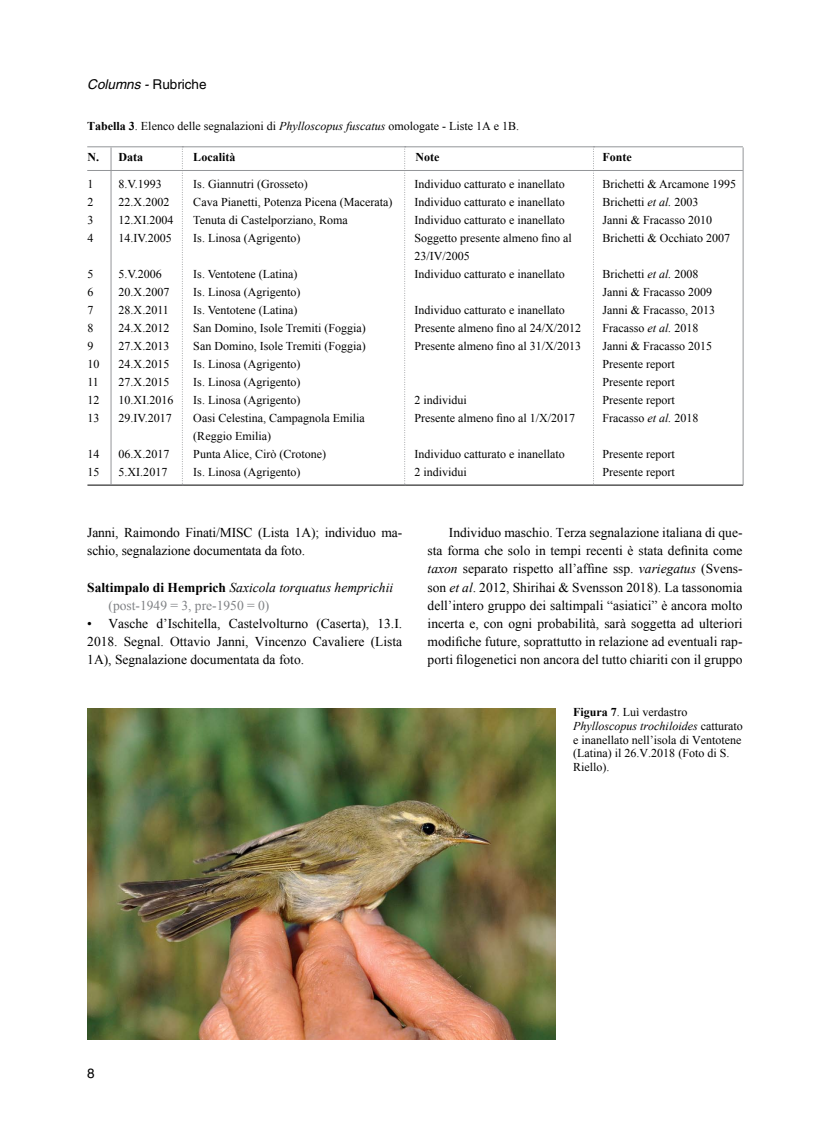
<style>
.page{position:relative;width:830px;height:1127px;background:#fff}
.page>*{position:absolute;margin:0;border:0;box-sizing:border-box;transform-origin:0 0}
.t1{font:13.5px/18.1px "Times New Roman";color:#000;text-align:justify}
.t2{font:italic 13.5px/18.1px "Times New Roman";color:#000}
.t3{font:italic 13.5px "Helvetica";color:#000}
.t4{font:13.5px "Helvetica";color:#000}
.t5{font:12px/18px "Times New Roman";color:#000}
.t6{font:700 12px "Times New Roman";color:#000}
.s1{font-style:normal}
.s2{font-weight:700}
.s3{font-style:italic}
.s4{font-weight:700;font-style:normal}
.s5{font-style:normal;color:#808285}
</style>
<div class="page">
<hr style="left:87px;top:146px;width:655px;height:1px;background:#939598">
<hr style="left:87px;top:170px;width:655px;height:1px;background:#939598">
<hr style="left:87px;top:485px;width:655px;height:1px;background:#000">
<hr style="left:742px;top:147px;width:1px;height:338px;background:#939598">
<hr style="left:111px;top:147px;width:1px;height:338px;background:#939598">
<svg style="left:182px;top:146px;width:1px;height:339px"></svg>
<svg style="left:404px;top:146px;width:1px;height:339px"></svg>
<svg style="left:593px;top:146px;width:1px;height:339px"></svg>
<img style="left:87px;top:708px;width:468px;height:332px">
<p class="t3" style="left:87px;top:77px;width:121px">Columns - <span class="s1">Rubriche</span></p>
<p class="t5" style="left:87px;top:116px;width:433px"><span class="s2">Tabella 3</span>. Elenco delle segnalazioni di <span class="s3">Phylloscopus fuscatus</span> omologate - Liste 1A e 1B.</p>
<p class="t6" style="left:87px;top:148px;width:57px">N. Data</p>
<p class="t6" style="left:193px;top:148px;width:43px">Località</p>
<p class="t6" style="left:415px;top:148px;width:25px">Note</p>
<p class="t6" style="left:602px;top:148px;width:31px">Fonte</p>
<p class="t5" style="left:87px;top:175px;width:7px;text-align:justify">1<br>2<br>3<br>4</p>
<p class="t5" style="left:87px;top:265px;width:13px">5<br>6<br>7<br>8<br>9<br>10<br>11<br>12<br>13</p>
<p class="t5" style="left:87px;top:445px;width:13px">14<br>15</p>
<p class="t5" style="left:602px;top:175px;width:135px">Brichetti &amp; Arcamone 1995<br>Brichetti <span class="s3">et al.</span> 2003<br>Janni &amp; Fracasso 2010<br>Brichetti &amp; Occhiato 2007</p>
<p class="t5" style="left:602px;top:265px;width:114px">Brichetti <span class="s3">et al.</span> 2008<br>Janni &amp; Fracasso 2009<br>Janni &amp; Fracasso, 2013<br>Fracasso <span class="s3">et al.</span> 2018<br>Janni &amp; Fracasso 2015<br>Presente report<br>Presente report<br>Presente report<br>Fracasso <span class="s3">et al.</span> 2018</p>
<p class="t5" style="left:602px;top:445px;width:74px">Presente report<br>Presente report</p>
<p class="t5" style="left:193px;top:175px;width:200px">Is. Giannutri (Grosseto)<br>Cava Pianetti, Potenza Picena (Macerata)<br>Tenuta di Castelporziano, Roma<br>Is. Linosa (Agrigento)</p>
<p class="t5" style="left:193px;top:265px;width:174px">Is. Ventotene (Latina)<br>Is. Linosa (Agrigento)<br>Is. Ventotene (Latina)<br>San Domino, Isole Tremiti (Foggia)<br>San Domino, Isole Tremiti (Foggia)<br>Is. Linosa (Agrigento)<br>Is. Linosa (Agrigento)<br>Is. Linosa (Agrigento)<br>Oasi Celestina, Campagnola Emilia (Reggio Emilia)<br>Punta Alice, Cirò (Crotone)<br>Is. Linosa (Agrigento)</p>
<p class="t5" style="left:414px;top:175px;width:159px">Individuo catturato e inanellato<br>Individuo catturato e inanellato<br>Individuo catturato e inanellato<br>Soggetto presente almeno fino al<br>23/IV/2005<br>Individuo catturato e inanellato</p>
<p class="t5" style="left:414px;top:301px;width:168px">Individuo catturato e inanellato<br>Presente almeno fino al 24/X/2012<br>Presente almeno fino al 31/X/2013</p>
<p class="t5" style="left:119px;top:175px;width:56px">8.V.1993<br>22.X.2002<br>12.XI.2004<br>14.IV.2005</p>
<p class="t5" style="left:119px;top:265px;width:56px">5.V.2006<br>20.X.2007<br>28.X.2011<br>24.X.2012<br>27.X.2013<br>24.X.2015<br>27.X.2015<br>10.XI.2016<br>29.IV.2017</p>
<p class="t5" style="left:119px;top:445px;width:52px">06.X.2017<br>5.XI.2017</p>
<p class="t5" style="left:414px;top:391px;width:162px">2 individui<br>Presente almeno fino al 1/X/2017</p>
<p class="t5" style="left:414px;top:445px;width:152px">Individuo catturato e inanellato<br>2 individui</p>
<p class="t1" style="left:87px;top:523px;width:316px">Janni, Raimondo Finati/MISC (Lista 1A); individuo ma&shy;schio, segnalazione documentata da foto.</p>
<p class="t2" style="left:108px;top:578px;width:286px;text-indent:-21px"><span class="s4">Saltimpalo di Hemprich</span> Saxicola torquatus hemprichii <span class="s5">(post-1949 = 3, pre-1950 = 0)</span></p>
<p class="t1" style="left:87px;top:614px;width:316px">• Vasche d’Ischitella, Castelvolturno (Caserta), 13.I.<br>2018. Segnal. Ottavio Janni, Vincenzo Cavaliere (Lista 1A), Segnalazione documentata da foto.</p>
<p class="t1" style="left:427px;top:523px;width:316px;text-indent:21px">Individuo maschio. Terza segnalazione italiana di que&shy;sta forma che solo in tempi recenti è stata definita come <span class="s3">taxon</span> separato rispetto all’affine ssp. <span class="s3">variegatus</span> (Svens&shy;son <span class="s3">et al</span>. 2012, Shirihai &amp; Svensson 2018). La tassonomia dell’intero gruppo dei saltimpali “asiatici” è ancora molto incerta e, con ogni probabilità, sarà soggetta ad ulteriori modifiche future, soprattutto in relazione ad eventuali rap&shy;porti filogenetici non ancora del tutto chiariti con il gruppo</p>
<p class="t5" style="left:573px;top:705px;width:171px;line-height:13.6px"><span class="s2">Figura 7</span>. Luì verdastro<br><span class="s3">Phylloscopus trochiloides</span> catturato e inanellato nell’isola di Ventotene (Latina) il 26.V.2018 (Foto di S.<br>Riello).</p>
<p class="t4" style="left:87px;top:1065px;width:9px">8</p>
</div>
